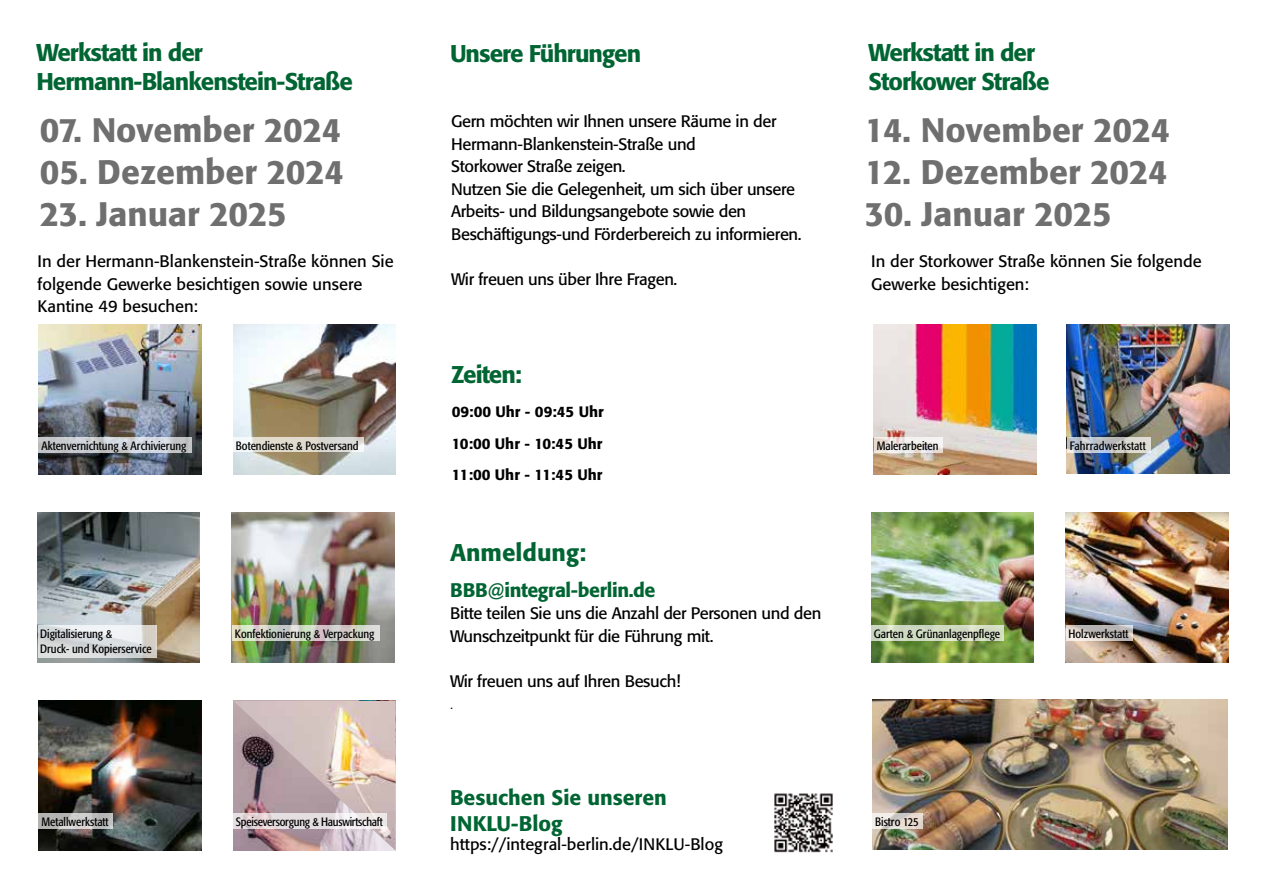
<style>
.page{position:relative;width:1263px;height:893px;background:#fff}
.page>*{position:absolute;margin:0;border:0;box-sizing:border-box;transform-origin:0 0}
.t1{font:500 33.6px "Formata";color:#706f6f}
.t2{font:500 24px/28.8px "Formata";letter-spacing:-.04em;color:#006533}
.t3{font:500 24px "Formata";color:#006533}
.t4{font:500 21px/25.5px "Formata";color:#006533}
.t5{font:500 19.5px "Formata";letter-spacing:-.02em;color:#006533}
.t6{font:16.5px/22.5px "Formata";letter-spacing:-.02em;color:#000}
.t7{font:16.5px/22.5px "Formata";color:#000}
.t8{font:300 condensed 16.5px "Formata";color:#000}
.t9{font:500 15px/31.5px "Formata";color:#000;text-align:justify}
.t10{font:condensed 12px/15px "Formata";color:#000}
.t11{font:condensed 12px "Formata";letter-spacing:-.02em;color:#000}
</style>
<div class="page">
<img style="left:233px;top:701px;width:163px;height:150px">
<img style="left:39px;top:324px;width:162px;height:150px">
<svg style="left:39px;top:437px;width:153px;height:15px;background:#cacdd2"></svg>
<img style="left:233px;top:324px;width:163px;height:150px">
<svg style="left:233px;top:437px;width:131px;height:15px;fill:#e1dbd0"></svg>
<img style="left:39px;top:701px;width:162px;height:150px">
<svg style="left:39px;top:813px;width:74px;height:16px"></svg>
<svg style="left:233px;top:813px;width:154px;height:16px;background:#e8e0e3"></svg>
<img style="left:37px;top:513px;width:163px;height:149px">
<svg style="left:38px;top:625px;width:118px;height:33px;fill:#dadedf"></svg>
<img style="left:232px;top:513px;width:162px;height:149px">
<svg style="left:232px;top:625px;width:148px;height:16px;background:#d2d3c9"></svg>
<img style="left:872px;top:700px;width:356px;height:150px">
<svg style="left:872px;top:813px;width:50px;height:15px"></svg>
<img style="left:1067px;top:324px;width:162px;height:150px">
<svg style="left:1067px;top:437px;width:83px;height:15px"></svg>
<img style="left:874px;top:324px;width:162px;height:150px">
<svg style="left:874px;top:437px;width:69px;height:15px"></svg>
<img style="left:871px;top:512px;width:163px;height:150px">
<svg style="left:871px;top:625px;width:133px;height:15px;background:#d1dbc3"></svg>
<img style="left:1066px;top:512px;width:162px;height:150px">
<svg style="left:1066px;top:625px;width:66px;height:15px"></svg>
<img style="left:774px;top:793px;width:59px;height:60px">
<h2 class="t2" style="left:36px;top:38px;width:318px">Werkstatt in der<br>Hermann-Blankenstein-Straße</h2>
<h2 class="t2" style="left:450px;top:39px;width:193px">Unsere Führungen</h2>
<h2 class="t2" style="left:868px;top:38px;width:183px">Werkstatt in der<br>Storkower Straße</h2>
<h1 class="t1" style="left:40px;top:109px;width:303px">07. November 2024</h1>
<h1 class="t1" style="left:40px;top:151px;width:306px">05. Dezember 2024</h1>
<h1 class="t1" style="left:40px;top:193px;width:248px">23. Januar 2025</h1>
<p class="t7" style="left:38px;top:250px;width:358px">In der Hermann-Blankenstein-Straße können Sie folgende Gewerke besichtigen sowie unsere<br>Kantine 49 besuchen:</p>
<p class="t6" style="left:451px;top:110px;width:352px">Gern möchten wir Ihnen unsere Räume in der Hermann-Blankenstein-Straße und<br>Storkower Straße zeigen.<br>Nutzen Sie die Gelegenheit, um sich über unsere Arbeits- und Bildungsangebote sowie den Beschäftigungs-und Förderbereich zu informieren.</p>
<p class="t6" style="left:451px;top:268px;width:228px">Wir freuen uns über Ihre Fragen.</p>
<h1 class="t1" style="left:865px;top:109px;width:307px">14. November 2024</h1>
<h1 class="t1" style="left:865px;top:151px;width:304px">12. Dezember 2024</h1>
<h1 class="t1" style="left:865px;top:193px;width:248px">30. Januar 2025</h1>
<p class="t7" style="left:871px;top:250px;width:332px">In der Storkower Straße können Sie folgende<br>Gewerke besichtigen:</p>
<h2 class="t2" style="left:451px;top:360px;width:72px">Zeiten:</h2>
<p class="t10" style="left:41px;top:438px;width:146px">Aktenvernichtung &amp; Archivierung</p>
<p class="t10" style="left:236px;top:438px;width:124px">Botendienste &amp; Postversand</p>
<p class="t9" style="left:452px;top:396px;width:153px">09:00 Uhr - 09:45 Uhr 10:00 Uhr - 10:45 Uhr 11:00 Uhr - 11:45 Uhr</p>
<p class="t10" style="left:877px;top:438px;width:63px">Malerarbeiten</p>
<p class="t10" style="left:1070px;top:438px;width:77px">Fahrradwerkstatt</p>
<h2 class="t3" style="left:450px;top:537px;width:138px">Anmeldung:</h2>
<p class="t10" style="left:40px;top:626px;width:113px">Digitalisierung &amp;<br>Druck- und Kopierservice</p>
<p class="t10" style="left:235px;top:626px;width:141px">Konfektionierung &amp; Verpackung</p>
<p class="t5" style="left:450px;top:578px;width:207px">BBB@integral-berlin.de</p>
<p class="t6" style="left:450px;top:602px;width:373px">Bitte teilen Sie uns die Anzahl der Personen und den<br>Wunschzeitpunkt für die Führung mit.</p>
<p class="t6" style="left:450px;top:670px;width:232px">Wir freuen uns auf Ihren Besuch!</p>
<p class="t8" style="left:450px;top:694px;width:5px">.</p>
<p class="t10" style="left:874px;top:626px;width:128px">Garten &amp; Grünanlagenpflege</p>
<p class="t10" style="left:1068px;top:626px;width:61px">Holzwerkstatt</p>
<p class="t10" style="left:41px;top:815px;width:69px">Metallwerkstatt</p>
<p class="t11" style="left:236px;top:815px;width:148px">Speiseversorgung &amp; Hauswirtschaft</p>
<p class="t4" style="left:450px;top:785px;width:218px">Besuchen Sie unseren<br>INKLU-Blog</p>
<p class="t7" style="left:450px;top:833px;width:274px">https://integral-berlin.de/INKLU-Blog</p>
<p class="t10" style="left:875px;top:814px;width:45px">Bistro 125</p>
</div>
